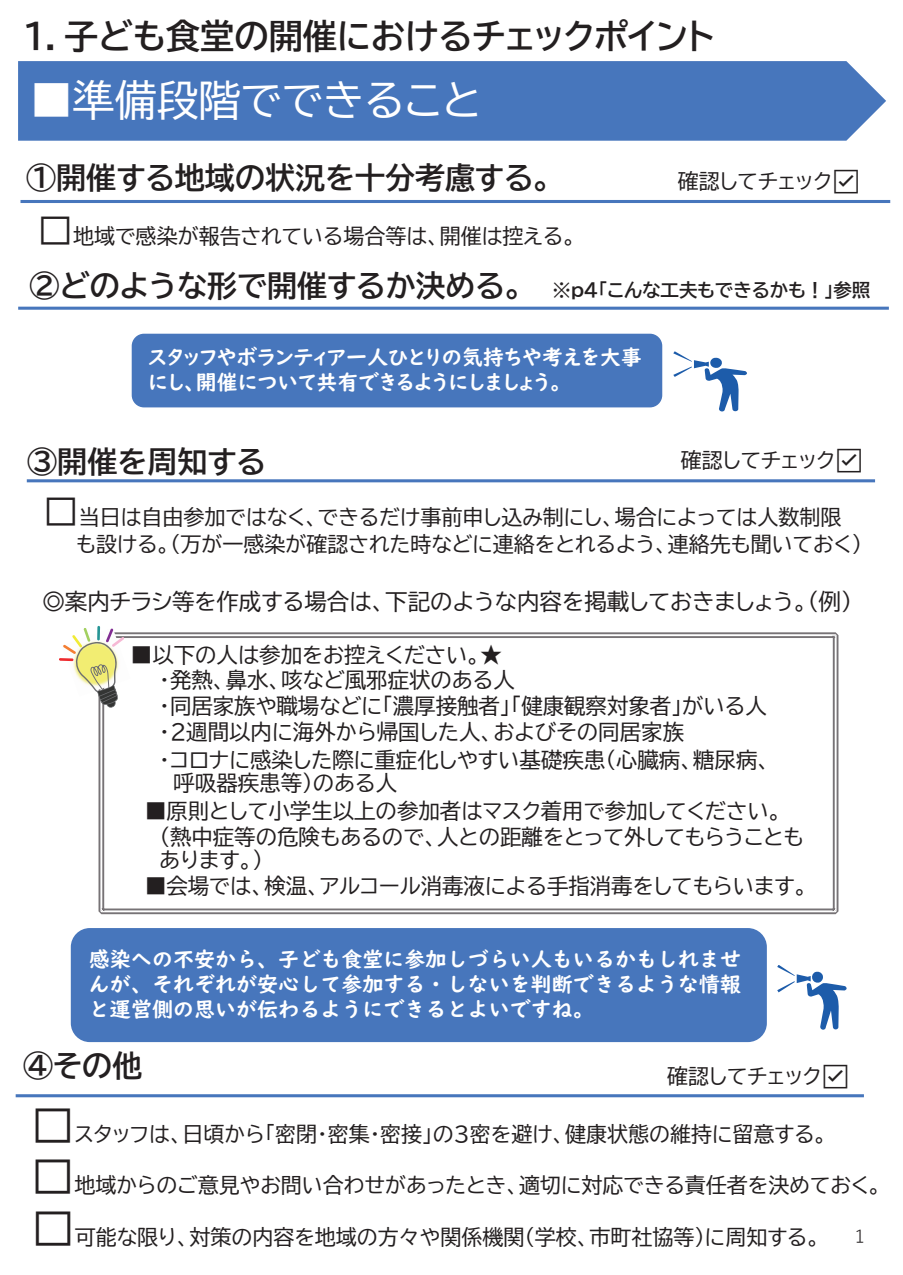
<style>
.page{position:relative;width:903px;height:1275px;background:#fff}
.page>*{position:absolute;margin:0;border:0;box-sizing:border-box;transform-origin:0 0}
.t1{font:42px "BIZ UDP Gothic";color:#fff}
.t2{font:34.3px "BIZ UDP Gothic Bold";color:#231f20}
.t3{font:30.1px "BIZ UDP Gothic Bold";color:#231f20}
.t4{font:22.4px "BIZ UDP Gothic";color:#231f20}
.t5{font:21.53px "BIZ UDP Gothic";color:#231f20}
.t6{font:21.35px/25.7px "BIZ UDP Gothic";color:#231f20}
.t7{font:21px/27.3px "BIZ UDP Gothic";color:#231f20}
.t8{font:21px/25.2px "UD Digi Kyokasho NP B";color:#fff;text-align:justify}
.t9{font:21px/25.2px "UD Digi Kyokasho NK B";color:#fff}
.t10{font:18.55px "BIZ UDP Gothic Bold";letter-spacing:-.005em;color:#231f20}
.t11{font:17.5px "Yu Gothic";color:#231f20}
.s1{font-size:35px}
.s2{font-size:30.1px}
.s3{font-size:42.88px}
</style>
<div class="page">
<svg style="left:99px;top:632px;width:739px;height:282px"></svg>
<div style="left:71px;top:928px;width:696px;height:114px;background:#4776bc;border-radius:19px"></div>
<svg style="left:777px;top:965px;width:69px;height:65px"></svg>
<div style="left:18px;top:61px;width:868px;height:80px;background:#4776bc"></div>
<hr style="left:27px;top:479px;width:848px;height:3px;background:#4776bc">
<hr style="left:20px;top:200px;width:870px;height:3px;background:#4776bc">
<hr style="left:16px;top:1094px;width:848px;height:3px;background:#4776bc">
<svg style="left:673px;top:352px;width:74px;height:60px"></svg>
<img style="left:126px;top:632px;width:5px;height:64px">
<hr style="left:97px;top:626px;width:3px;height:14px;background:#269595">
<hr style="left:59px;top:658px;width:14px;height:3px;background:#ee292d">
<svg style="left:63px;top:627px;width:63px;height:82px"></svg>
<svg style="left:99px;top:689px;width:17px;height:8px"></svg>
<svg style="left:100px;top:692px;width:17px;height:8px"></svg>
<svg style="left:101px;top:695px;width:17px;height:8px"></svg>
<hr style="left:18px;top:307px;width:871px;height:3px;background:#4776bc">
<div style="left:132px;top:334px;width:530px;height:73px;background:#4776bc;border-radius:12px"></div>
<h2 class="t2" style="left:24px;top:19px;width:692px">１．子ども食堂の開催におけるチェックポイント</h2>
<h1 class="t1" style="left:31px;top:79px;width:453px">■準備段階でできること</h1>
<h3 class="t3" style="left:26px;top:163px;width:527px">①開催する地域の状況を十分考慮する。</h3>
<p class="t7" style="left:38px;top:223px;width:539px"><span class="s1">□</span>地域で感染が報告されている場合等は、開催は控える。</p>
<p class="t7" style="left:678px;top:167px;width:184px">確認してチェック☑</p>
<p class="t10" style="left:30px;top:281px;width:842px"><span class="s2">②どのような形で開催するか決める。</span> ※p4「こんな工夫もできるかも！」参照</p>
<p class="t9" style="left:148px;top:344px;width:495px">スタッフやボランティア一人ひとりの気持ちや考えを大事にし、開催について共有できるようにしましょう。</p>
<h3 class="t3" style="left:27px;top:447px;width:240px">③開催を周知する</h3>
<p class="t7" style="left:76px;top:503px;width:787px;text-indent:-33px"><span class="s1">□</span>当日は自由参加ではなく、できるだけ事前申し込み制にし、場合によっては人数制限も設ける。（万が一感染が確認された時などに連絡をとれるよう、連絡先も聞いておく）</p>
<p class="t4" style="left:42px;top:590px;width:811px">◎案内チラシ等を作成する場合は、下記のような内容を掲載しておきましょう。(例)</p>
<p class="t7" style="left:681px;top:447px;width:184px">確認してチェック☑</p>
<p class="t6" style="left:159px;top:642px;width:609px;text-indent:-28px">■以下の人は参加をお控えください。★<br>・発熱、鼻水、咳など風邪症状のある人<br>・同居家族や職場などに「濃厚接触者」「健康観察対象者」がいる人・2週間以内に海外から帰国した人、およびその同居家族</p>
<p class="t6" style="left:174px;top:747px;width:598px;line-height:23.8px;text-indent:-14px">・コロナに感染した際に重症化しやすい基礎疾患（心臓病、糖尿病、呼吸器疾患等）のある人</p>
<p class="t6" style="left:159px;top:798px;width:646px;text-indent:-14px">■原則として小学生以上の参加者はマスク着用で参加してください。<br>（熱中症等の危険もあるので、人との距離をとって外してもらうことも</p>
<p class="t5" style="left:159px;top:849px;width:105px">あります。）</p>
<p class="t6" style="left:145px;top:873px;width:664px">■会場では、検温、アルコール消毒液による手指消毒をしてもらいます。</p>
<p class="t8" style="left:89px;top:946px;width:654px">感染への不安から、子ども食堂に参加しづらい人もいるかもしれませんが、それぞれが安心して参加する・しないを判断できるような情報と運営側の思いが伝わるようにできるとよいですね。</p>
<h3 class="t3" style="left:23px;top:1050px;width:120px">④その他</h3>
<p class="t7" style="left:32px;top:1120px;width:797px"><span class="s3">□</span>スタッフは、日頃から「密閉・密集・密接」の３密を避け、健康状態の維持に留意する。</p>
<p class="t7" style="left:32px;top:1172px;width:851px"><span class="s3">□</span>地域からのご意見やお問い合わせがあったとき、適切に対応できる責任者を決めておく。</p>
<p class="t7" style="left:32px;top:1223px;width:790px"><span class="s3">□</span>可能な限り、対策の内容を地域の方々や関係機関（学校、市町社協等）に周知する。</p>
<p class="t7" style="left:667px;top:1062px;width:184px">確認してチェック☑</p>
<p class="t11" style="left:851px;top:1220px;width:19px">１</p>
</div>
